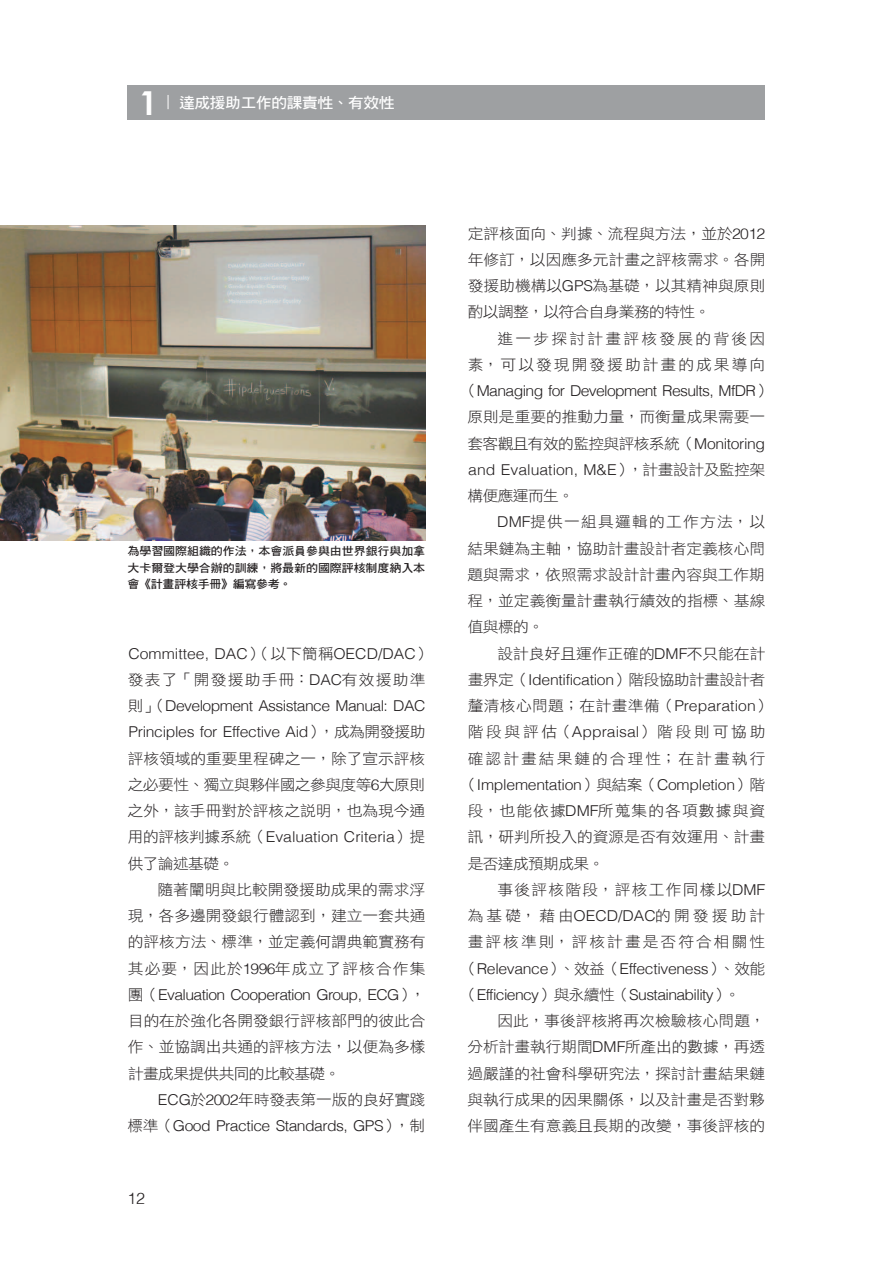
<style>
.page{position:relative;width:893px;height:1263px;background:#fff}
.page>*{position:absolute;margin:0;border:0;box-sizing:border-box;transform-origin:0 0}
.t1{font:300 15.9px "Helvetica";color:#231f20}
.t2{font:15px/26.2px "DF Hei Std W3";color:#231f20;text-align:justify;scale:1.05 1}
.t3{font:300 15px/26.2px "Helvetica";letter-spacing:-.03em;color:#231f20;scale:1.05 1}
.t4{font:300 15px "Helvetica";color:#231f20;scale:1.05 1}
.t5{font:15px "DF Hei Std W3";letter-spacing:.08em;color:#231f20;scale:1.05 1}
.t6{font:15px/26.2px "DF Hei Std W3";letter-spacing:.135em;color:#231f20;text-align:right;scale:1.05 1}
.t7{font:15px "DF Hei Std W3";letter-spacing:-.04em;color:#231f20;scale:1.05 1}
.t8{font:15px "DF Hei Std W3";letter-spacing:.025em;color:#231f20;scale:1.05 1}
.t9{font:15px "DF Hei Std W3";letter-spacing:.175em;color:#231f20;scale:1.05 1}
.t10{font:15px "DF Hei Std W3";letter-spacing:.07em;color:#231f20;scale:1.05 1}
.t11{font:15px "DF Hei Std W3";letter-spacing:.13em;color:#231f20;scale:1.05 1}
.t12{font:15px "DF Hei Std W7";letter-spacing:-.025em;color:#fff;scale:1.05 1}
.t13{font:11.4px/16.5px "DF Hei Std W7";letter-spacing:-.01em;color:#231f20;text-align:justify;scale:1.05 1}
.s1{font-family:"Century Gothic";font-weight:700;font-size:33px}
.s2{font-family:"DF Hei Std W3";font-weight:400}
.s3{font-family:"Helvetica";font-weight:300}
</style>
<div class="page">
<div style="left:128px;top:85px;width:637px;height:34px;background:#9ea0a2"></div>
<svg style="left:168px;top:95px;width:1px;height:14px"></svg>
<img style="left:0;top:225px;width:425px;height:315px">
<p class="t12" style="left:139px;top:94px;width:245px"><span class="s1">1</span> 達成援助工作的課責性、有效性</p>
<p class="t13" style="left:128px;top:543px;width:285px">為學習國際組織的作法，本會派員參與由世界銀行與加拿大卡爾登大學合辦的訓練，將最新的國際評核制度納入本會《計畫評核手冊》編寫參考。</p>
<p class="t4" style="left:128px;top:641px;width:290px">Committee, DAC<span class="s2">）（以下簡稱</span>OECD/DAC<span class="s2">）</span></p>
<p class="t5" style="left:128px;top:671px;width:285px">發表了「開發援助手冊：<span class="s3">DAC</span>有效援助準</p>
<p class="t3" style="left:128px;top:692px;width:285px"><span class="s2">則」（</span>Development Assistance Manual: DAC<br>Principles for Effective Aid<span class="s2">），成為開發援助</span></p>
<p class="t2" style="left:128px;top:745px;width:285px">評核領域的重要里程碑之一，除了宣示評核之必要性、獨立與夥伴國之參與度等<span class="s3">6</span>大原則之外，該手冊對於評核之說明，也為現今通</p>
<p class="t4" style="left:128px;top:825px;width:285px"><span class="s2">用的評核判據系統（</span>Evaluation Criteria<span class="s2">）提</span></p>
<p class="t2" style="left:128px;top:850px;width:103px">供了論述基礎。</p>
<p class="t2" style="left:157px;top:876px;width:256px">隨著闡明與比較開發援助成果的需求浮</p>
<p class="t2" style="left:128px;top:902px;width:285px">現，各多邊開發銀行體認到，建立一套共通</p>
<p class="t2" style="left:128px;top:928px;width:285px">的評核方法、標準，並定義何謂典範實務有</p>
<p class="t10" style="left:128px;top:960px;width:285px">其必要，因此於<span class="s3">1996</span>年成立了評核合作集</p>
<p class="t3" style="left:128px;top:981px;width:285px"><span class="s2">團（</span>Evaluation Cooperation Group, ECG<span class="s2">），</span></p>
<p class="t2" style="left:128px;top:1007px;width:285px">目的在於強化各開發銀行評核部門的彼此合作、並協調出共通的評核方法，以便為多樣計畫成果提供共同的比較基礎。</p>
<p class="t2" style="left:158px;top:1086px;width:256px"><span class="s3">ECG</span>於<span class="s3">2002</span>年時發表第一版的良好實踐</p>
<p class="t3" style="left:128px;top:1112px;width:285px"><span class="s2">標準（</span>Good Practice Standards, GPS<span class="s2">），制</span></p>
<p class="t1" style="left:128px;top:1185px;width:19px">12</p>
<p class="t2" style="left:468px;top:220px;width:285px">定評核面向、判據、流程與方法，並於<span class="s3">2012</span>年修訂，以因應多元計畫之評核需求。各開發援助機構以<span class="s3">GPS</span>為基礎，以其精神與原則酌以調整，以符合自身業務的特性。</p>
<p class="t6" style="left:468px;top:325px;width:285px">進一步探討計畫評核發展的背後因<br>素，可以發現開發援助計畫的成果導向</p>
<p class="t3" style="left:462px;top:377px;width:296px"><span class="s2">（</span>Managing for Development Results, MfDR<span class="s2">）</span></p>
<p class="t2" style="left:467px;top:404px;width:285px">原則是重要的推動力量，而衡量成果需要一套客觀且有效的監控與評核系統（<span class="s3">Monitoring</span></p>
<p class="t4" style="left:468px;top:457px;width:284px">and Evaluation, M&amp;E<span class="s2">），計畫設計及監控架</span></p>
<p class="t2" style="left:468px;top:482px;width:103px">構便應運而生。</p>
<p class="t5" style="left:497px;top:514px;width:257px"><span class="s3">DMF</span>提供一組具邏輯的工作方法，以</p>
<p class="t2" style="left:467px;top:535px;width:285px">結果鏈為主軸，協助計畫設計者定義核心問</p>
<p class="t2" style="left:467px;top:561px;width:285px">題與需求，依照需求設計計畫內容與工作期</p>
<p class="t2" style="left:467px;top:587px;width:285px">程，並定義衡量計畫執行績效的指標、基線</p>
<p class="t2" style="left:468px;top:614px;width:74px">值與標的。</p>
<p class="t2" style="left:497px;top:640px;width:257px">設計良好且運作正確的<span class="s3">DMF</span>不只能在計</p>
<p class="t7" style="left:468px;top:671px;width:285px">畫界定（<span class="s3">Identification</span>）階段協助計畫設計者</p>
<p class="t8" style="left:468px;top:698px;width:290px">釐清核心問題；在計畫準備（<span class="s3">Preparation</span>）</p>
<p class="t9" style="left:468px;top:724px;width:285px">階段與評估（<span class="s3">Appraisal</span>）階段則可協助</p>
<p class="t11" style="left:468px;top:750px;width:285px">確認計畫結果鏈的合理性；在計畫執行</p>
<p class="t3" style="left:462px;top:771px;width:291px"><span class="s2">（</span>Implementation<span class="s2">）與結案（</span>Completion<span class="s2">）階</span></p>
<p class="t2" style="left:468px;top:797px;width:285px">段，也能依據<span class="s3">DMF</span>所蒐集的各項數據與資訊，研判所投入的資源是否有效運用、計畫是否達成預期成果。</p>
<p class="t2" style="left:468px;top:876px;width:285px;text-indent:30px">事後評核階段，評核工作同樣以<span class="s3">DMF</span>為基礎，藉由<span class="s3">OECD/DAC</span>的開發援助計畫評核準則，評核計畫是否符合相關性</p>
<p class="t3" style="left:462px;top:954px;width:291px"><span class="s2">（</span>Relevance<span class="s2">）、效益（</span>Effectiveness<span class="s2">）、效能（</span>Efficiency<span class="s2">）與永續性（</span>Sustainability<span class="s2">）。</span></p>
<p class="t2" style="left:467px;top:1007px;width:285px;text-indent:30px">因此，事後評核將再次檢驗核心問題，分析計畫執行期間<span class="s3">DMF</span>所產出的數據，再透過嚴謹的社會科學研究法，探討計畫結果鏈與執行成果的因果關係，以及計畫是否對夥伴國產生有意義且長期的改變，事後評核的</p>
</div>
